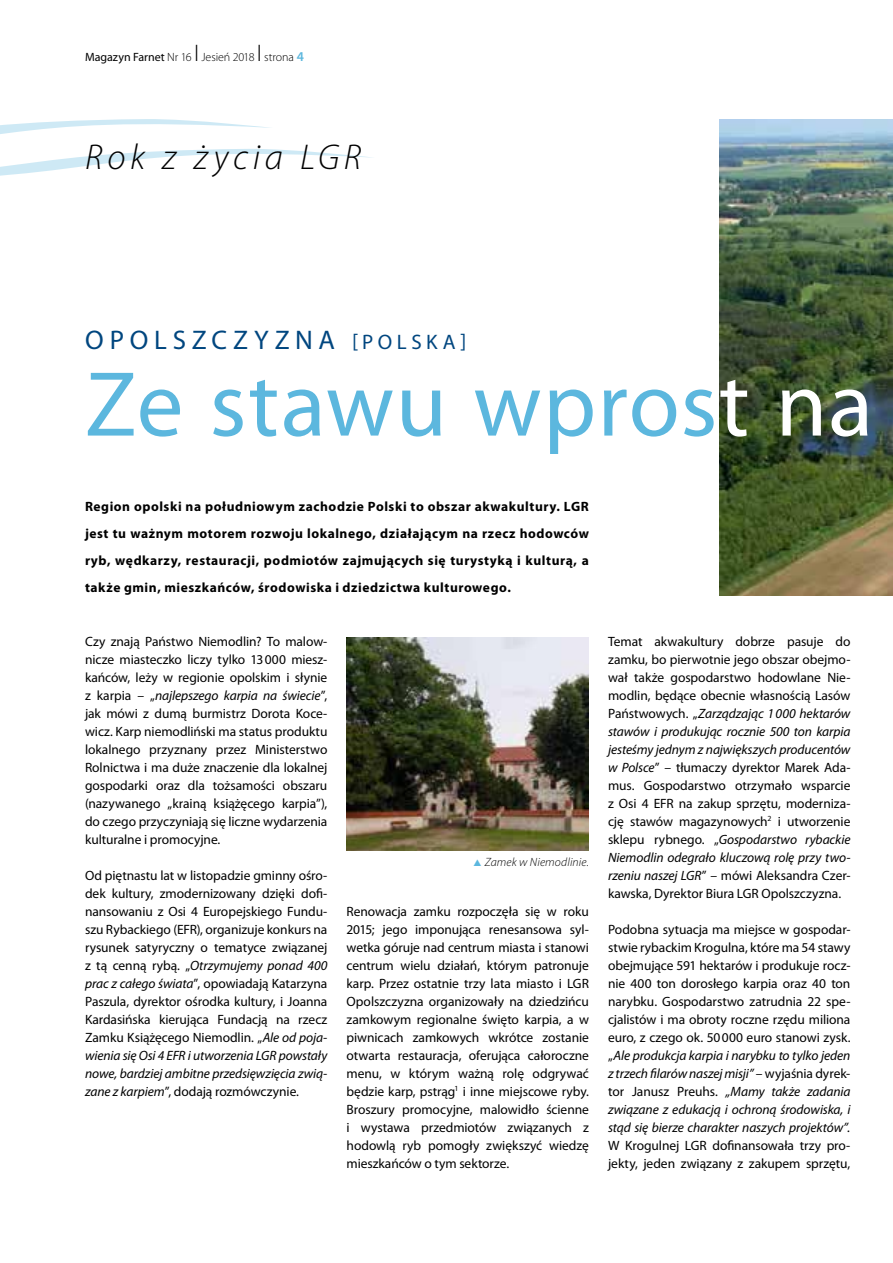
<style>
.page{position:relative;width:893px;height:1263px;background:#fff}
.page>*{position:absolute;margin:0;border:0;box-sizing:border-box;transform-origin:0 0}
.t1{font:93px "Myriad Pro";letter-spacing:.015em;color:#5cb7de}
.t2{font:italic 300 36px "Myriad Pro";letter-spacing:.13em;color:#000}
.t3{font:27px "Myriad Pro";letter-spacing:.215em;color:#00467f}
.t4{font:13.5px/18px "Myriad Pro";letter-spacing:-.005em;color:#000;text-align:justify}
.t5{font:700 13.5px/27px "Myriad Pro";letter-spacing:.04em;color:#000;text-align:justify}
.t6{font:300 12px "Myriad Pro";letter-spacing:-.005em;color:#000}
.t7{font:italic 300 12px "Myriad Pro";letter-spacing:.015em;color:#000}
.s1{font-weight:400}
.s2{font-size:24px}
.s3{font-weight:600;font-size:13.5px;color:#5cb7de}
.s4{font-size:21px}
.s5{color:#fff}
.s6{font-style:italic}
.s7{color:#5cb7de}
</style>
<div class="page">
<img style="left:720px;top:119px;width:173px;height:476px">
<svg style="left:0;top:119px;width:372px;height:57px"></svg>
<img style="left:347px;top:638px;width:242px;height:212px">
<p class="t6" style="left:85px;top:50px;width:220px"><span class="s1">Magazyn Farnet</span> Nr 16 <span class="s2">I</span> Jesień 2018 <span class="s2">I</span> strona <span class="s3">4</span></p>
<h2 class="t2" style="left:85px;top:137px;width:278px">Rok z życia LGR</h2>
<h3 class="t3" style="left:85px;top:323px;width:383px">OPOLSZCZYZNA <span class="s4">[POLSKA]</span></h3>
<h1 class="t1" style="left:85px;top:347px;width:790px">Ze stawu wpros<span class="s5">t na</span></h1>
<p class="t5" style="left:85px;top:492px;width:505px">Region opolski na południowym zachodzie Polski to obszar akwakultury. LGR jest tu ważnym motorem rozwoju lokalnego, działającym na rzecz hodowców ryb, wędkarzy, restauracji, podmiotów zajmujących się turystyką i kulturą, a także gmin, mieszkańców, środowiska i dziedzictwa kulturowego.</p>
<p class="t4" style="left:85px;top:632px;width:244px">Czy znają Państwo Niemodlin? To malow&shy;nicze miasteczko liczy tylko 13000 miesz&shy;kańców, leży w regionie opolskim i słynie z karpia – „<span class="s6">najlepszego karpia na świecie</span>”, jak mówi z dumą burmistrz Dorota Koce&shy;wicz. Karp niemodliński ma status produktu lokalnego przyznany przez Ministerstwo Rolnictwa i ma duże znaczenie dla lokalnej gospodarki oraz dla tożsamości obszaru (nazywanego „krainą książęcego karpia”), do czego przyczyniają się liczne wydarzenia kulturalne i promocyjne.</p>
<p class="t4" style="left:85px;top:866px;width:244px">Od piętnastu lat w listopadzie gminny ośro&shy;dek kultury, zmodernizowany dzięki dofi&shy;nansowaniu z Osi 4 Europejskiego Fundu&shy;szu Rybackiego (EFR), organizuje konkurs na rysunek satyryczny o tematyce związanej z tą cenną rybą. „<span class="s6">Otrzymujemy ponad 400 prac z całego świata</span>”, opowiadają Katarzyna Paszula, dyrektor ośrodka kultury, i Joanna Kardasińska kierująca Fundacją na rzecz Zamku Książęcego Niemodlin. „<span class="s6">Ale od poja&shy;wienia się Osi 4 EFR i utworzenia LGR powstały nowe, bardziej ambitne przedsięwzięcia zwią&shy;zane z karpiem</span>”, dodają rozmówczynie.</p>
<p class="t7" style="left:472px;top:856px;width:118px"><span class="s7">▲</span> Zamek w Niemodlinie.</p>
<p class="t4" style="left:347px;top:902px;width:244px">Renowacja zamku rozpoczęła się w roku 2015; jego imponująca renesansowa syl&shy;wetka góruje nad centrum miasta i stanowi centrum wielu działań, którym patronuje karp. Przez ostatnie trzy lata miasto i LGR Opolszczyzna organizowały na dziedzińcu zamkowym regionalne święto karpia, a w piwnicach zamkowych wkrótce zostanie otwarta restauracja, oferująca całoroczne menu, w którym ważną rolę odgrywać będzie karp, pstrąg<sup>1</sup> i inne miejscowe ryby.<br>Broszury promocyjne, malowidło ścienne i wystawa przedmiotów związanych z hodowlą ryb pomogły zwiększyć wiedzę mieszkańców o tym sektorze.</p>
<p class="t4" style="left:608px;top:632px;width:244px">Temat akwakultury dobrze pasuje do zamku, bo pierwotnie jego obszar obejmo&shy;wał także gospodarstwo hodowlane Nie&shy;modlin, będące obecnie własnością Lasów Państwowych. „<span class="s6">Zarządzając 1000 hektarów stawów i produkując rocznie 500 ton karpia jesteśmy jednym z największych producentów w Polsce</span>” – tłumaczy dyrektor Marek Ada&shy;mus. Gospodarstwo otrzymało wsparcie z Osi 4 EFR na zakup sprzętu, moderniza&shy;cję stawów magazynowych<sup>2</sup> i utworzenie sklepu rybnego. „<span class="s6">Gospodarstwo rybackie Niemodlin odegrało kluczową rolę przy two&shy;rzeniu naszej LGR</span>” – mówi Aleksandra Czer&shy;kawska, Dyrektor Biura LGR Opolszczyzna.</p>
<p class="t4" style="left:608px;top:920px;width:244px">Podobna sytuacja ma miejsce w gospodar&shy;stwie rybackim Krogulna, które ma 54 stawy obejmujące 591 hektarów i produkuje rocz&shy;nie 400 ton dorosłego karpia oraz 40 ton narybku. Gospodarstwo zatrudnia 22 spe&shy;cjalistów i ma obroty roczne rzędu miliona euro, z czego ok. 50000 euro stanowi zysk. „<span class="s6">Ale produkcja karpia i narybku to tylko jeden z trzech filarów naszej misji”</span> – wyjaśnia dyrek&shy;tor Janusz Preuhs. <span class="s6">„Mamy także zadania związane z edukacją i ochroną środowiska, i stąd się bierze charakter naszych projektów”.</span></p>
<p class="t4" style="left:608px;top:1136px;width:244px">W Krogulnej LGR dofinansowała trzy pro&shy;jekty, jeden związany z zakupem sprzętu,</p>
</div>
